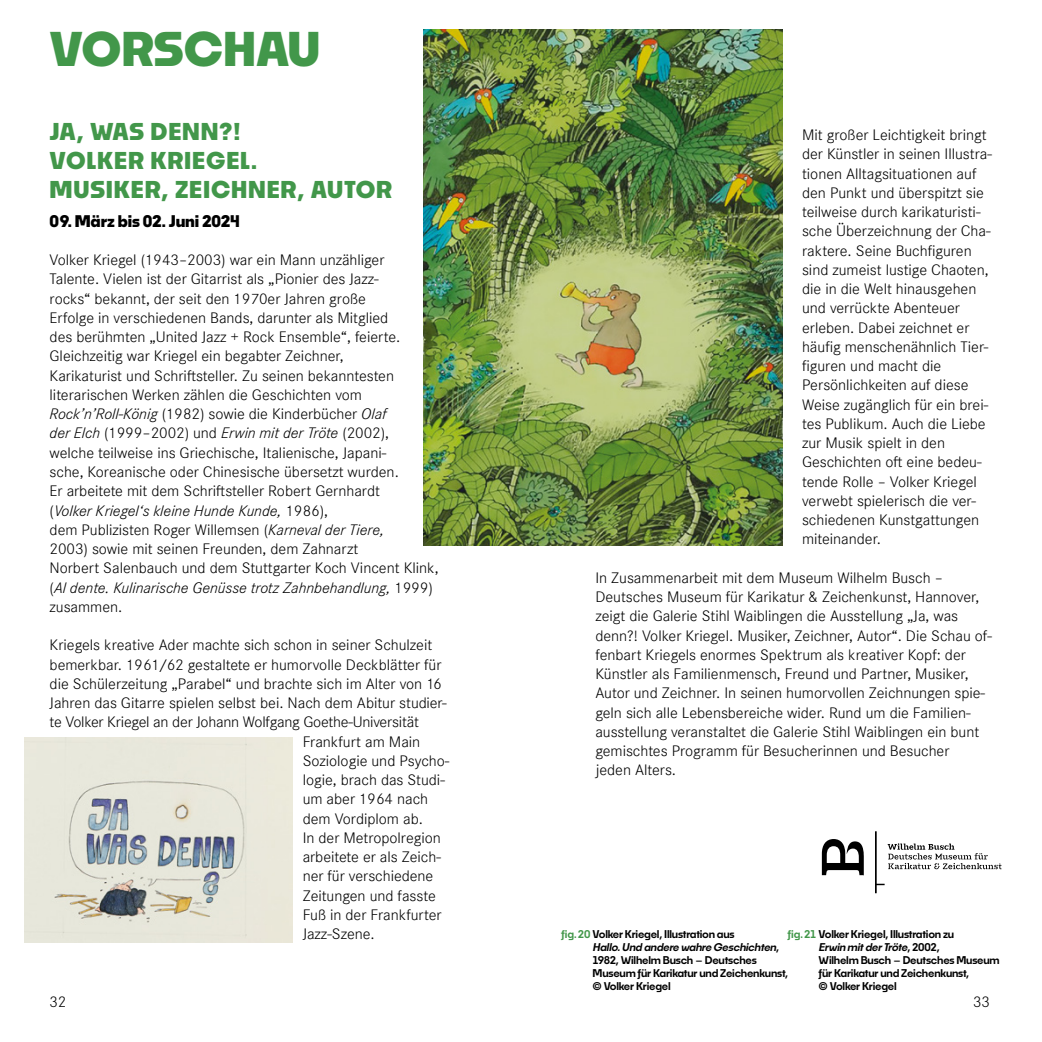
<style>
.page{position:relative;width:1042px;height:1042px;background:#fff}
.page>*{position:absolute;margin:0;border:0;box-sizing:border-box;transform-origin:0 0}
.t1{font:700 45.5px "Noka";color:#42974a}
.t2{font:700 22.75px/28.9px "Noka";letter-spacing:.035em;color:#42974a}
.t3{font:300 15.75px/19.2px "Corporate S Pro";color:#000;scale:1.04 1}
.t4{font:700 15.75px "Noka";letter-spacing:-.01em;color:#000}
.t5{font:300 15.75px "Corporate S Pro";color:#000}
.t6{font:600 10.5px/13.1px "Noka";letter-spacing:-.02em;color:#000}
.s1{font-style:italic}
.s2{color:#42974a}
</style>
<div class="page">
<img style="left:424px;top:30px;width:358px;height:515px">
<img style="left:25px;top:738px;width:268px;height:205px">
<svg style="left:822px;top:839px;width:42px;height:36px"></svg>
<svg style="left:875px;top:831px;width:126px;height:62px"></svg>
<h1 class="t1" style="left:50px;top:20px;width:272px">VORSCHAU</h1>
<h2 class="t2" style="left:50px;top:117px;width:344px">JA, WAS DENN?!<br>VOLKER KRIEGEL.<br>MUSIKER, ZEICHNER, AUTOR</h2>
<p class="t4" style="left:50px;top:211px;width:192px">09. März bis 02. Juni 2024</p>
<p class="t3" style="left:50px;top:249px;width:375px">Volker Kriegel (1943–2003) war ein Mann unzähliger<br>Talente. Vielen ist der Gitarrist als „Pionier des Jazz-<br>rocks“ bekannt, der seit den 1970er Jahren große<br>Erfolge in verschiedenen Bands, darunter als Mitglied<br>des berühmten „United Jazz + Rock Ensemble“, feierte.<br>Gleichzeitig war Kriegel ein begabter Zeichner,<br>Karikaturist und Schriftsteller. Zu seinen bekanntesten literarischen Werken zählen die Geschichten vom <span class="s1">Rock’n’Roll-König</span> (1982) sowie die Kinderbücher <span class="s1">Olaf<br>der Elch</span> (1999–2002) und <span class="s1">Erwin mit der Tröte</span> (2002),<br>welche teilweise ins Griechische, Italienische, Japani-<br>sche, Koreanische oder Chinesische übersetzt wurden.<br>Er arbeitete mit dem Schriftsteller Robert Gernhardt<br>(<span class="s1">Volker Kriegel‘s kleine Hunde Kunde,</span> 1986),<br>dem Publizisten Roger Willemsen (<span class="s1">Karneval der Tiere,<br></span>2003) sowie mit seinen Freunden, dem Zahnarzt<br>Norbert Salenbauch und dem Stuttgarter Koch Vincent Klink, (<span class="s1">Al dente. Kulinarische Genüsse trotz Zahnbehandlung,</span> 1999) zusammen.</p>
<p class="t3" style="left:50px;top:634px;width:369px">Kriegels kreative Ader machte sich schon in seiner Schulzeit</p>
<p class="t3" style="left:50px;top:654px;width:378px">bemerkbar. 1961/62 gestaltete er humorvolle Deckblätter für</p>
<p class="t3" style="left:50px;top:673px;width:378px">die Schülerzeitung „Parabel“ und brachte sich im Alter von 16</p>
<p class="t3" style="left:50px;top:692px;width:383px">Jahren das Gitarre spielen selbst bei. Nach dem Abitur studier-</p>
<p class="t3" style="left:50px;top:711px;width:357px">te Volker Kriegel an der Johann Wolfgang Goethe-Universität</p>
<p class="t3" style="left:303px;top:731px;width:115px">Frankfurt am Main</p>
<p class="t3" style="left:303px;top:750px;width:143px">Soziologie und Psycho-</p>
<p class="t3" style="left:303px;top:769px;width:138px">logie, brach das Studi-</p>
<p class="t3" style="left:303px;top:788px;width:122px">um aber 1964 nach</p>
<p class="t3" style="left:303px;top:808px;width:117px">dem Vordiplom ab.</p>
<p class="t3" style="left:303px;top:827px;width:134px">In der Metropolregion</p>
<p class="t3" style="left:303px;top:846px;width:134px">arbeitete er als Zeich-</p>
<p class="t3" style="left:303px;top:865px;width:127px">ner für verschiedene</p>
<p class="t3" style="left:303px;top:885px;width:129px">Zeitungen und fasste</p>
<p class="t3" style="left:303px;top:904px;width:135px">Fuß in der Frankfurter</p>
<p class="t3" style="left:303px;top:923px;width:71px">Jazz-Szene.</p>
<p class="t3" style="left:802px;top:124px;width:184px">Mit großer Leichtigkeit bringt der Künstler in seinen Illustra&shy;tionen Alltagsituationen auf den Punkt und überspitzt sie teilweise durch karikaturisti&shy;sche Überzeichnung der Cha&shy;raktere. Seine Buchfiguren sind zumeist lustige Chaoten, die in die Welt hinausgehen und verrückte Abenteuer erleben. Dabei zeichnet er häufig menschenähnlich Tier&shy;figuren und macht die<br>Persönlichkeiten auf diese<br>Weise zugänglich für ein brei&shy;tes Publikum. Auch die Liebe zur Musik spielt in den<br>Geschichten oft eine bedeu&shy;tende Rolle – Volker Kriegel verwebt spielerisch die ver&shy;schiedenen Kunstgattungen miteinander.</p>
<p class="t3" style="left:595px;top:567px;width:383px">In Zusammenarbeit mit dem Museum Wilhelm Busch – Deutsches Museum für Karikatur &amp; Zeichenkunst, Hannover, zeigt die Galerie Stihl Waiblingen die Ausstellung „Ja, was denn?! Volker Kriegel. Musiker, Zeichner, Autor“. Die Schau of&shy;fenbart Kriegels enormes Spektrum als kreativer Kopf: der Künstler als Familienmensch, Freund und Partner, Musiker, Autor und Zeichner. In seinen humorvollen Zeichnungen spie&shy;geln sich alle Lebensbereiche wider. Rund um die Familien&shy;ausstellung veranstaltet die Galerie Stihl Waiblingen ein bunt gemischtes Programm für Besucherinnen und Besucher<br>jeden Alters.</p>
<p class="t6" style="left:592px;top:927px;width:197px;text-indent:-31px"><span class="s2">fig.20</span> Volker Kriegel, Illustration aus <span class="s1">Hallo.Und andere wahre Geschichten</span>, 1982, Wilhelm Busch – Deutsches Museum für Karikatur und Zeichenkunst, © Volker Kriegel</p>
<p class="t6" style="left:818px;top:927px;width:183px;text-indent:-31px"><span class="s2">fig.21</span> Volker Kriegel, Illustration zu<br><span class="s1">Erwin mitderTröte</span>, 2 0 0 2 ,<br>Wilhelm Busch – Deutsches Museum für Karikatur und Zeichenkunst,<br>© Volker Kriegel</p>
<p class="t5" style="left:50px;top:990px;width:18px">32</p>
<p class="t5" style="left:973px;top:990px;width:18px">33</p>
</div>
